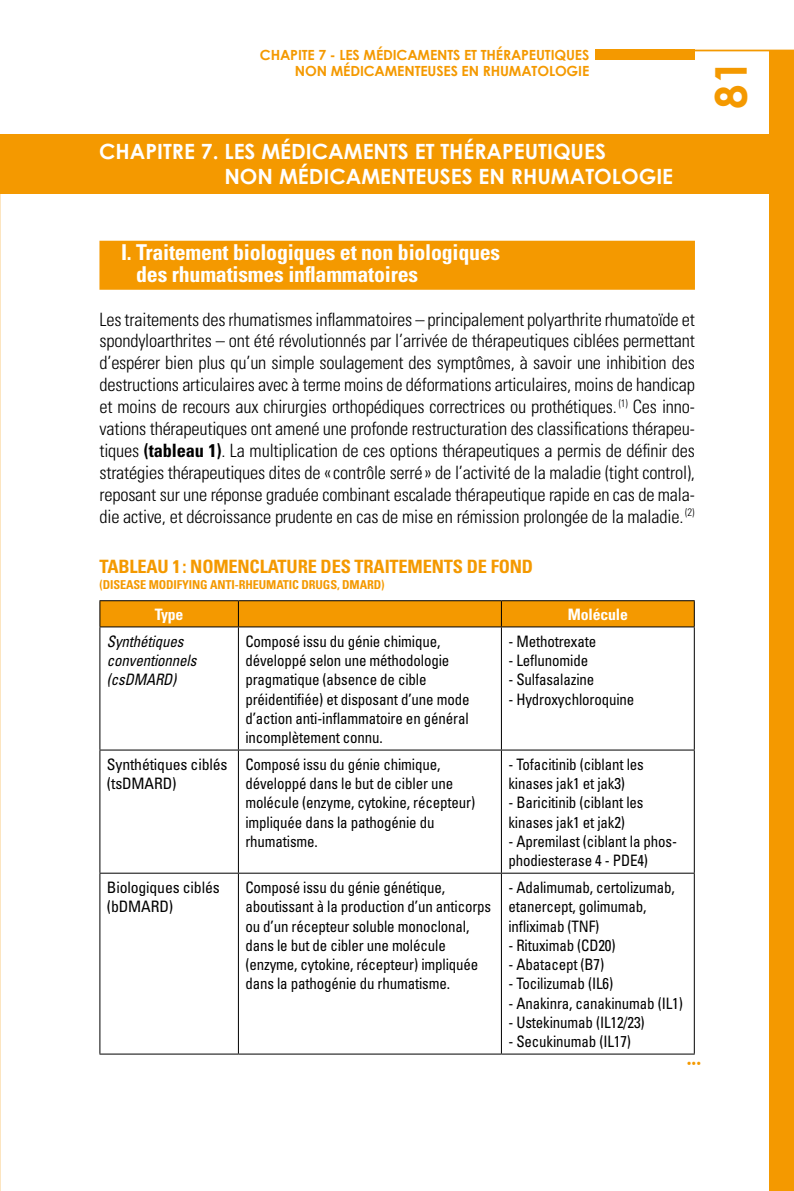
<style>
.page{position:relative;width:794px;height:1191px;background:#fff}
.page>*{position:absolute;margin:0;border:0;box-sizing:border-box;transform-origin:0 0}
.t1{font:700 43.75px "Century Gothic";color:#f49900}
.t2{font:700 condensed 21.88px/21.9px "Univers";letter-spacing:-.01em;color:#fff}
.t3{font:700 21px/24.5px "Century Gothic";color:#fff}
.t4{font:300 condensed 18.38px/21.9px "Univers";letter-spacing:-.01em;color:#000;text-align:justify}
.t5{font:700 condensed 18.38px "Univers";letter-spacing:-.01em;color:#f49900}
.t6{font:condensed 15.75px/19.2px "Univers";letter-spacing:-.01em;color:#000;scale:.95 1}
.t7{font:condensed 15.75px/19.2px "Univers";letter-spacing:-.01em;color:#000}
.t8{font:italic condensed 15.75px/19.2px "Univers";letter-spacing:-.01em;color:#000;scale:.95 1}
.t9{font:700 condensed 15.75px "Univers";letter-spacing:-.01em;color:#fff}
.t10{font:700 14px/15.8px "Century Gothic";letter-spacing:-.01em;color:#f49900;text-align:right}
.t11{font:700 condensed 12.25px "Univers";letter-spacing:-.01em;color:#f49900}
.t12{font:12.25px "Minion Pro";color:#f49900}
.s1{font-weight:700}
</style>
<div class="page">
<hr style="left:693px;top:50px;width:101px;height:1px;background:#f49900">
<div style="left:595px;top:50px;width:99px;height:10px;background:#f49900"></div>
<div style="left:769px;top:50px;width:25px;height:1141px;background:#f49900"></div>
<div style="left:0;top:134px;width:794px;height:59px;background:#f49900"></div>
<div style="left:99px;top:241px;width:596px;height:49px;background:#f49900"></div>
<hr style="left:99px;top:600px;width:139px;height:1px;background:#000">
<hr style="left:238px;top:600px;width:263px;height:1px;background:#000">
<hr style="left:501px;top:600px;width:193px;height:1px;background:#000">
<div style="left:99px;top:601px;width:596px;height:26px;background:#f49900"></div>
<hr style="left:99px;top:750px;width:1px;height:122px;background:#000">
<hr style="left:238px;top:750px;width:1px;height:122px;background:#000">
<hr style="left:501px;top:750px;width:1px;height:122px;background:#000">
<hr style="left:694px;top:750px;width:1px;height:122px;background:#000">
<hr style="left:99px;top:872px;width:139px;height:1px;background:#000">
<hr style="left:99px;top:873px;width:1px;height:180px;background:#000">
<hr style="left:238px;top:872px;width:263px;height:1px;background:#000">
<hr style="left:238px;top:873px;width:1px;height:180px;background:#000">
<hr style="left:501px;top:872px;width:193px;height:1px;background:#000">
<hr style="left:501px;top:873px;width:1px;height:180px;background:#000">
<hr style="left:694px;top:873px;width:1px;height:180px;background:#000">
<hr style="left:99px;top:1053px;width:139px;height:1px;background:#000">
<hr style="left:238px;top:1053px;width:263px;height:1px;background:#000">
<hr style="left:501px;top:1053px;width:193px;height:1px;background:#000">
<hr style="left:99px;top:626px;width:139px;height:1px;background:#000">
<hr style="left:99px;top:627px;width:1px;height:122px;background:#000">
<hr style="left:238px;top:626px;width:263px;height:1px;background:#000">
<hr style="left:238px;top:627px;width:1px;height:122px;background:#000">
<hr style="left:501px;top:626px;width:193px;height:1px;background:#000">
<hr style="left:501px;top:627px;width:1px;height:122px;background:#000">
<hr style="left:694px;top:627px;width:1px;height:122px;background:#000">
<hr style="left:99px;top:749px;width:139px;height:1px;background:#000">
<hr style="left:238px;top:749px;width:263px;height:1px;background:#000">
<hr style="left:501px;top:749px;width:193px;height:1px;background:#000">
<p class="t10" style="left:260px;top:47px;width:331px">CHAPITE 7 - LES MÉDICAMENTS ET THÉRAPEUTIQUES<br>NON MÉDICAMENTEUSES EN RHUMATOLOGIE</p>
<h3 class="t3" style="left:224px;top:139px;width:450px;text-indent:-125px">CHAPITRE 7. LES MÉDICAMENTS ET THÉRAPEUTIQUES<br>NON MÉDICAMENTEUSES EN RHUMATOLOGIE</h3>
<h1 class="t1" style="left:703px;top:109px;width:50px;rotate:-90deg">81</h1>
<h2 class="t2" style="left:136px;top:241px;width:365px;text-indent:-15px">I. Traitement biologiques et non biologiques des rhumatismes inflammatoires</h2>
<p class="t4" style="left:99px;top:308px;width:597px">Les traitements des rhumatismes inflammatoires – principalement polyarthrite rhumatoïde et spondyloarthrites – ont été révolutionnés par l’arrivée de thérapeutiques ciblées permettant d’espérer bien plus qu’un simple soulagement des symptômes, à savoir une inhibition des destructions articulaires avec à terme moins de déformations articulaires, moins de handicap et moins de recours aux chirurgies orthopédiques correctrices ou prothétiques. <sup>(1)</sup> Ces inno&shy;vations thérapeutiques ont amené une profonde restructuration des classifications thérapeu&shy;tiques <span class="s1">(tableau 1)</span>. La multiplication de ces options thérapeutiques a permis de définir des stratégies thérapeutiques dites de «contrôle serré» de l’activité de la maladie (tight control), reposant sur une réponse graduée combinant escalade thérapeutique rapide en cas de mala&shy;die active, et décroissance prudente en cas de mise en rémission prolongée de la maladie. <sup>(2)</sup></p>
<p class="t5" style="left:99px;top:555px;width:435px">TABLEAU 1: NOMENCLATURE DES TRAITEMENTS DE FOND</p>
<p class="t11" style="left:99px;top:577px;width:286px">(DISEASE MODIFYING ANTI-RHEUMATIC DRUGS, DMARD)</p>
<p class="t9" style="left:155px;top:604px;width:30px">Type</p>
<p class="t9" style="left:568px;top:604px;width:62px">Molécule</p>
<p class="t8" style="left:107px;top:631px;width:96px">Synthétiques conventionnels (csDMARD)</p>
<p class="t6" style="left:245px;top:631px;width:237px">Composé issu du génie chimique, développé selon une méthodologie pragmatique (absence de cible préidentifiée) et disposant d’une mode d’action anti-inflammatoire en général incomplètement connu.</p>
<p class="t6" style="left:508px;top:631px;width:94px">- Methotrexate</p>
<p class="t6" style="left:508px;top:650px;width:85px">- Leflunomide</p>
<p class="t6" style="left:508px;top:669px;width:92px">- Sulfasalazine</p>
<p class="t6" style="left:508px;top:689px;width:134px">- Hydroxychloroquine</p>
<p class="t7" style="left:107px;top:754px;width:122px">Synthétiques ciblés (tsDMARD)</p>
<p class="t6" style="left:245px;top:754px;width:243px">Composé issu du génie chimique, développé dans le but de cibler une molécule (enzyme, cytokine, récepteur) impliquée dans la pathogénie du rhumatisme.</p>
<p class="t6" style="left:508px;top:754px;width:144px">- Tofacitinib (ciblant les kinases jak1 et jak3)</p>
<p class="t6" style="left:508px;top:792px;width:144px">- Baricitinib (ciblant les kinases jak1 et jak2)</p>
<p class="t6" style="left:508px;top:831px;width:179px">- Apremilast (ciblant la phos&shy;phodiesterase 4 - PDE4)</p>
<p class="t7" style="left:107px;top:877px;width:114px">Biologiques ciblés (bDMARD)</p>
<p class="t6" style="left:245px;top:877px;width:260px">Composé issu du génie génétique, aboutissant à la production d’un anticorps ou d’un récepteur soluble monoclonal, dans le but de cibler une molécule (enzyme, cytokine, récepteur) impliquée dans la pathogénie du rhumatisme.</p>
<p class="t6" style="left:508px;top:877px;width:177px">- Adalimumab, certolizumab, etanercept, golimumab, infliximab (TNF)</p>
<p class="t6" style="left:508px;top:935px;width:114px">- Rituximab (CD20)</p>
<p class="t6" style="left:508px;top:954px;width:102px">- Abatacept (B7)</p>
<p class="t6" style="left:508px;top:973px;width:112px">- Tocilizumab (IL6)</p>
<p class="t6" style="left:508px;top:993px;width:185px">- Anakinra, canakinumab (IL1)</p>
<p class="t6" style="left:508px;top:1012px;width:145px">- Ustekinumab (IL12/23)</p>
<p class="t6" style="left:508px;top:1031px;width:131px">- Secukinumab (IL17)</p>
<p class="t12" style="left:687px;top:1054px;width:16px">•••</p>
</div>
